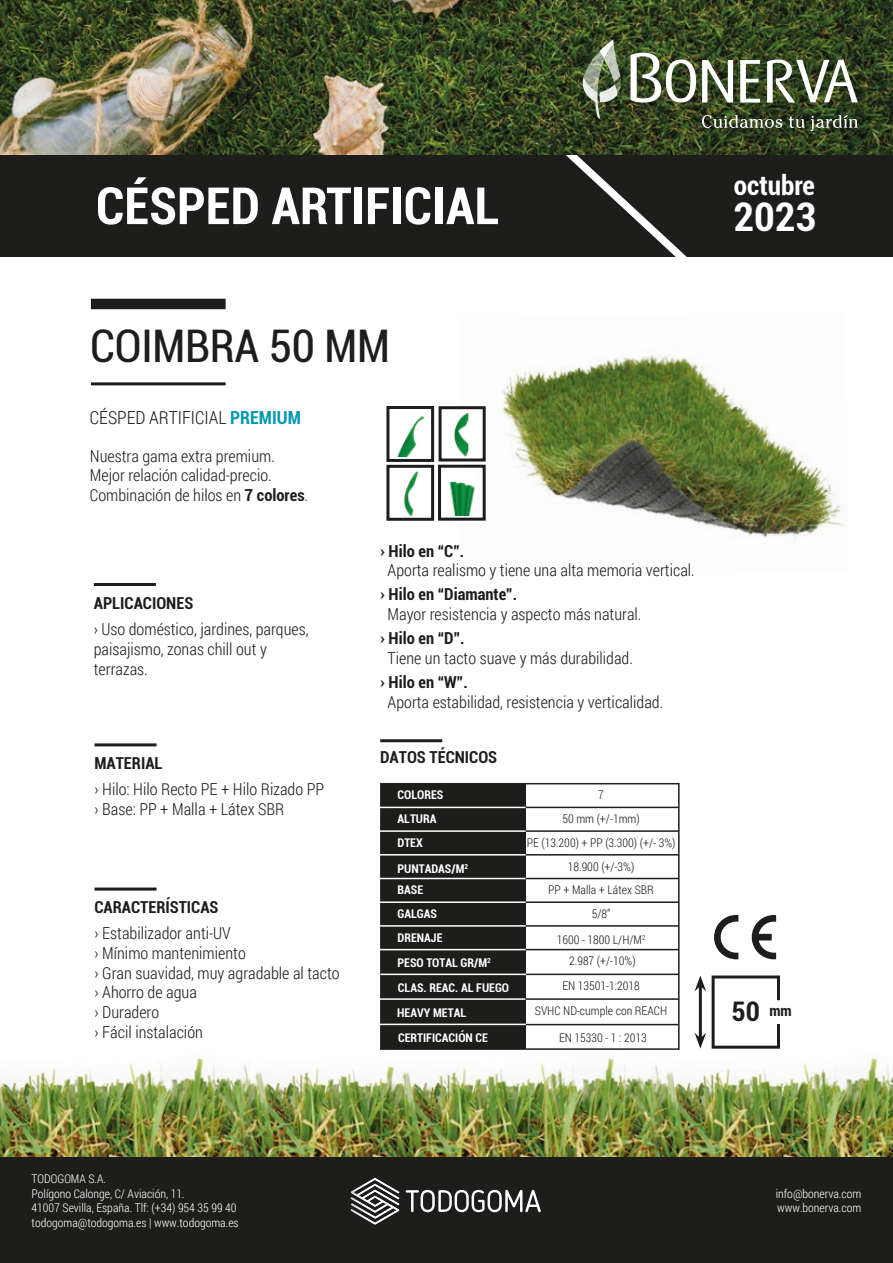
<style>
.page{position:relative;width:893px;height:1263px;background:#fff}
.page>*{position:absolute;margin:0;border:0;box-sizing:border-box;transform-origin:0 0}
.t1{font:700 condensed 51.3px "Roboto";color:#fff}
.t2{font:condensed 45px "Roboto";letter-spacing:-.005em;color:#1d1d1b}
.t3{font:700 condensed 39.45px "Roboto";color:#fff}
.t4{font:700 condensed 27px "Roboto";color:#fff}
.t5{font:700 condensed 27px "Roboto";color:#1d1d1b}
.t6{font:300 18px "Roboto Condensed";color:#1d1d1b}
.t7{font:300 16.5px/19.8px "Roboto Condensed";color:#1d1d1b}
.t8{font:700 condensed 16.5px "Roboto";color:#1d1d1b}
.t9{font:700 condensed 15px "Roboto";color:#1d1d1b}
.t10{font:300 12px/23.7px "Roboto Condensed";color:#1d1d1b;text-align:center}
.t11{font:300 12px/14.4px "Roboto Condensed";color:#fff}
.t12{font:700 condensed 12px/23.7px "Roboto";color:#fff}
.s1{font-family:"Roboto";font-weight:700;font-stretch:condensed;color:#0099b2}
.s2{font-family:"Roboto";font-weight:700;font-stretch:condensed}
.s3{font-weight:300;font-stretch:normal;font-size:16.5px}
</style>
<div class="page">
<img style="left:0;top:1034px;width:893px;height:123px">
<img style="left:458px;top:354px;width:389px;height:185px">
<div style="left:0;top:155px;width:893px;height:102px;background:#1d1d1b"></div>
<svg style="left:566px;top:155px;width:121px;height:102px"></svg>
<img style="left:0;top:0;width:893px;height:155px">
<div style="left:91px;top:299px;width:135px;height:10px;background:#1d1d1b"></div>
<hr style="left:91px;top:382px;width:135px;height:3px;background:#1d1d1b">
<hr style="left:94px;top:583px;width:62px;height:3px;background:#1d1d1b">
<hr style="left:94px;top:743px;width:63px;height:3px;background:#1d1d1b">
<hr style="left:94px;top:887px;width:63px;height:3px;background:#1d1d1b">
<svg style="left:712px;top:975px;width:68px;height:74px"></svg>
<hr style="left:699px;top:986px;width:3px;height:52px;background:#1d1d1b">
<svg style="left:694px;top:975px;width:12px;height:16px"></svg>
<svg style="left:694px;top:1032px;width:12px;height:17px"></svg>
<hr style="left:380px;top:739px;width:62px;height:3px;background:#1d1d1b">
<div style="left:381px;top:784px;width:145px;height:265px;background:#1d1d1b"></div>
<div style="left:380px;top:783px;width:146px;height:267px;border:2px solid #1d1d1b"></div>
<hr style="left:526px;top:949px;width:153px;height:1px;background:#1d1d1b">
<hr style="left:526px;top:973px;width:153px;height:2px;background:#1d1d1b">
<hr style="left:526px;top:998px;width:153px;height:2px;background:#1d1d1b">
<hr style="left:526px;top:1024px;width:153px;height:1px;background:#1d1d1b">
<hr style="left:526px;top:925px;width:153px;height:2px;background:#1d1d1b">
<hr style="left:526px;top:901px;width:153px;height:2px;background:#1d1d1b">
<hr style="left:526px;top:878px;width:153px;height:1px;background:#1d1d1b">
<hr style="left:526px;top:854px;width:153px;height:1px;background:#1d1d1b">
<hr style="left:526px;top:830px;width:153px;height:2px;background:#1d1d1b">
<hr style="left:526px;top:807px;width:153px;height:1px;background:#1d1d1b">
<div style="left:525px;top:783px;width:155px;height:267px;border:2px solid #1d1d1b"></div>
<hr style="left:380px;top:949px;width:146px;height:1px;background:#fff">
<hr style="left:380px;top:925px;width:146px;height:2px;background:#fff">
<hr style="left:380px;top:878px;width:146px;height:1px;background:#fff">
<hr style="left:380px;top:854px;width:146px;height:1px;background:#fff">
<hr style="left:380px;top:830px;width:146px;height:2px;background:#fff">
<hr style="left:380px;top:807px;width:146px;height:1px;background:#fff">
<hr style="left:380px;top:901px;width:146px;height:2px;background:#fff">
<hr style="left:380px;top:973px;width:146px;height:2px;background:#fff">
<hr style="left:379px;top:998px;width:146px;height:2px;background:#fff">
<hr style="left:380px;top:1023px;width:146px;height:2px;background:#fff">
<img style="left:397px;top:416px;width:28px;height:40px">
<img style="left:453px;top:411px;width:25px;height:45px">
<div style="left:386px;top:406px;width:48px;height:56px;border:3px solid #1d1d1b"></div>
<div style="left:439px;top:406px;width:47px;height:55px;border:3px solid #1d1d1b"></div>
<img style="left:404px;top:471px;width:15px;height:45px">
<img style="left:449px;top:470px;width:29px;height:46px">
<div style="left:386px;top:465px;width:48px;height:56px;border:3px solid #1d1d1b"></div>
<div style="left:438px;top:465px;width:48px;height:56px;border:3px solid #1d1d1b"></div>
<div style="left:0;top:1157px;width:893px;height:106px;background:#1d1d1b"></div>
<svg style="left:406px;top:1190px;width:135px;height:22px"></svg>
<svg style="left:350px;top:1178px;width:50px;height:47px"></svg>
<svg style="left:583px;top:39px;width:38px;height:80px;background:#717d62"></svg>
<svg style="left:630px;top:53px;width:66px;height:50px"></svg>
<svg style="left:740px;top:60px;width:20px;height:43px"></svg>
<svg style="left:767px;top:59px;width:91px;height:44px"></svg>
<svg style="left:702px;top:60px;width:31px;height:43px"></svg>
<svg style="left:702px;top:115px;width:80px;height:13px"></svg>
<svg style="left:789px;top:115px;width:69px;height:16px"></svg>
<svg style="left:714px;top:915px;width:24px;height:44px"></svg>
<svg style="left:752px;top:915px;width:24px;height:44px"></svg>
<h1 class="t1" style="left:96px;top:176px;width:405px">CÉSPED ARTIFICIAL</h1>
<h3 class="t4" style="left:734px;top:169px;width:82px">octubre</h3>
<h3 class="t3" style="left:733px;top:195px;width:84px">2023</h3>
<h2 class="t2" style="left:90px;top:320px;width:301px">COIMBRA 50 MM</h2>
<p class="t6" style="left:90px;top:409px;width:212px">CÉSPED ARTIFICIAL <span class="s1">PREMIUM</span></p>
<p class="t7" style="left:90px;top:447px;width:220px">Nuestra gama extra premium.<br>Mejor relación calidad-precio.<br>Combinación de hilos en <span class="s2">7 colores</span>.</p>
<p class="t8" style="left:94px;top:593px;width:101px">APLICACIONES</p>
<p class="t7" style="left:94px;top:621px;width:216px">› Uso doméstico, jardines, parques, paisajismo, zonas chill out y terrazas.</p>
<p class="t8" style="left:94px;top:754px;width:70px">MATERIAL</p>
<p class="t7" style="left:94px;top:781px;width:231px">› Hilo: Hilo Recto PE + Hilo Rizado PP › Base: PP + Malla + Látex SBR</p>
<p class="t8" style="left:94px;top:897px;width:126px">CARACTERÍSTICAS</p>
<p class="t7" style="left:94px;top:924px;width:247px">› Estabilizador anti-UV<br>› Mínimo mantenimiento<br>› Gran suavidad, muy agradable al tacto › Ahorro de agua<br>› Duradero<br>› Fácil instalación</p>
<p class="t8" style="left:381px;top:541px;width:85px">› Hilo en “C”.</p>
<p class="t7" style="left:388px;top:562px;width:309px">Aporta realismo y tiene una alta memoria vertical.</p>
<p class="t8" style="left:381px;top:585px;width:138px">› Hilo en “Diamante”.</p>
<p class="t7" style="left:388px;top:606px;width:255px">Mayor resistencia y aspecto más natural.</p>
<p class="t8" style="left:381px;top:629px;width:85px">› Hilo en “D”.</p>
<p class="t7" style="left:388px;top:649px;width:247px">Tiene un tacto suave y más durabilidad.</p>
<p class="t8" style="left:381px;top:673px;width:89px">› Hilo en “W”.</p>
<p class="t7" style="left:388px;top:693px;width:277px">Aporta estabilidad, resistencia y verticalidad.</p>
<p class="t8" style="left:380px;top:748px;width:119px">DATOS TÉCNICOS</p>
<p class="t12" style="left:397px;top:783px;width:47px">COLORES</p>
<p class="t10" style="left:527px;top:784px;width:150px">7<br>50 mm (+/-1mm)<br>PE (13.200) + PP (3.300) (+/- 3%)<br>18.900 (+/-3%)<br>PP + Malla + Látex SBR<br>5/8”</p>
<p class="t10" style="left:557px;top:929px;width:90px;line-height:21.8px">1600 - 1800 L/H/M<sup>2<br></sup>2.987 (+/-10%)</p>
<p class="t12" style="left:397px;top:975px;width:113px;line-height:24.8px">CLAS. REAC. AL FUEGO<br>HEAVY METAL</p>
<p class="t10" style="left:535px;top:974px;width:134px;line-height:24.8px">EN 13501-1:2018<br>SVHC ND-cumple con REACH</p>
<p class="t12" style="left:397px;top:807px;width:40px">ALTURA<br>DTEX</p>
<p class="t12" style="left:397px;top:857px;width:72px;line-height:21.8px">PUNTADAS/M<sup>2<br></sup>BASE</p>
<p class="t12" style="left:397px;top:902px;width:46px">GALGAS<br>DRENAJE</p>
<p class="t12" style="left:397px;top:951px;width:95px">PESO TOTAL GR/M<sup>2</sup></p>
<p class="t12" style="left:398px;top:1026px;width:91px">CERTIFICACIÓN CE</p>
<p class="t10" style="left:559px;top:1026px;width:89px">EN 15330 - 1 : 2013</p>
<h3 class="t5" style="left:732px;top:996px;width:60px">50 <span class="s3">mm</span></h3>
<p class="t9" style="left:769px;top:1002px;width:24px">mm</p>
<p class="t11" style="left:32px;top:1172px;width:76px">TODOGOMA S.A.</p>
<p class="t11" style="left:32px;top:1187px;width:209px">Polígono Calonge, C/ Aviación, 11.<br>41007 Sevilla, España. Tlf: (+34) 954 35 99 40 todogoma@todogoma.es | www.todogoma.es</p>
<p class="t11" style="left:776px;top:1187px;width:87px">info@bonerva.com www.bonerva.com</p>
</div>
